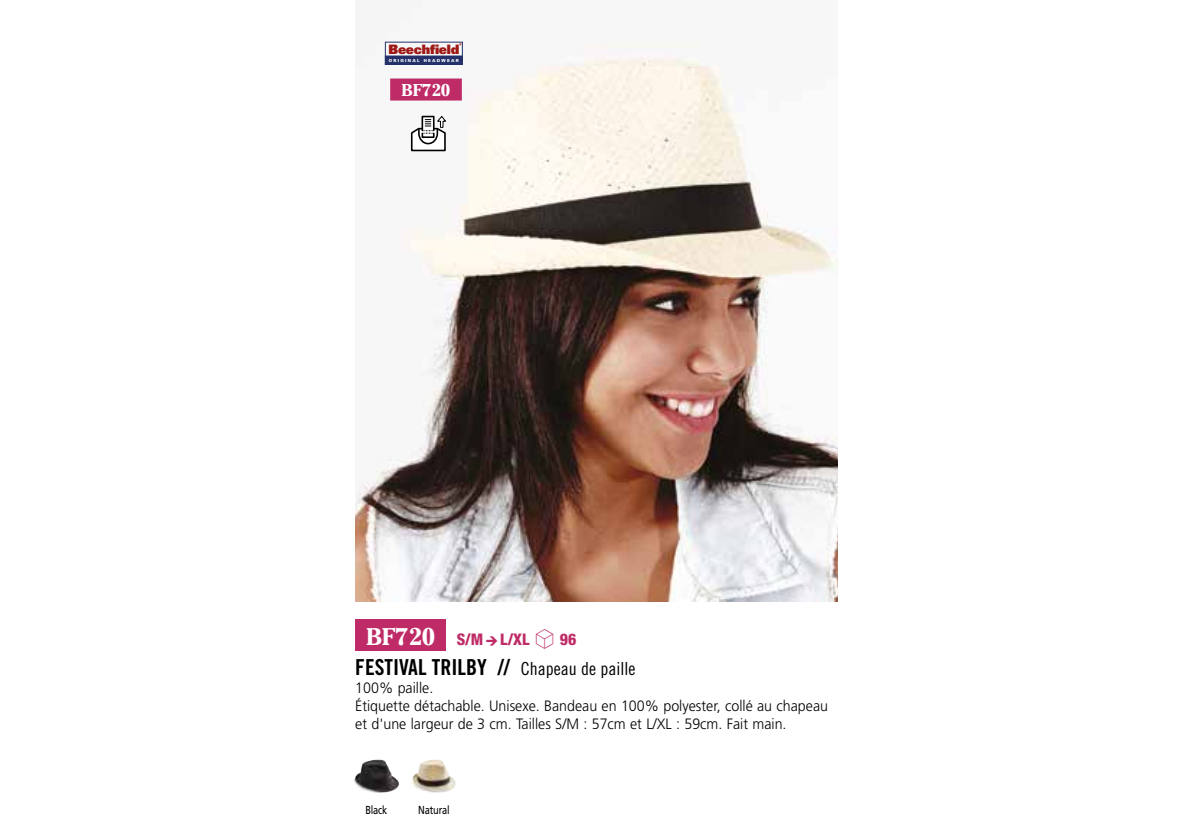
<style>
.page{position:relative;width:1191px;height:840px;background:#fff}
.page>*{position:absolute;margin:0;border:0;box-sizing:border-box;transform-origin:0 0}
.t1{font:700 24px "Cheltenham LT";color:#fff}
.t2{font:22px "Trade Gothic LT Bold Cond Twenty";color:#000}
.t3{font:700 17px "Cheltenham LT";color:#fff}
.t4{font:800 condensed 16px "Helvetica Neue LT";color:#bf2b67}
.t5{font:300 15px/18px "Frutiger LT";color:#000;scale:.95 1}
.t6{font:900 13px "Univers LT";letter-spacing:-.02em;color:#9e1915}
.t7{font:11.6px "Frutiger LT";letter-spacing:-.02em;color:#000;scale:.8 1}
.t8{font:900 4.2px "Univers LT";letter-spacing:.3em;color:#fff}
.s1{font-family:"Trade Gothic LT Cond Eighteen";font-size:18px}
.s2{font-family:"Communications P06";font-weight:400;font-stretch:normal}
.s3{font-family:"Linotype Shapeshifter";font-weight:400;font-stretch:normal;font-size:26px}
</style>
<div class="page">
<img style="left:355px;top:41px;width:482px;height:560px">
<div style="left:355px;top:619px;width:91px;height:31px;background:#bf2b67"></div>
<div style="left:385px;top:42px;width:78px;height:23px;border:1px solid #24316a"></div>
<div style="left:385px;top:56px;width:77px;height:8px;background:#24316a"></div>
<div style="left:390px;top:78px;width:72px;height:22px;background:#bf2b67"></div>
<svg style="left:410px;top:115px;width:37px;height:37px"></svg>
<img style="left:354px;top:759px;width:45px;height:34px">
<img style="left:411px;top:759px;width:45px;height:34px">
<p class="t6" style="left:388px;top:41px;width:72px">Beechfield</p>
<p class="t8" style="left:389px;top:58px;width:71px">ORIGINAL HEADWEAR</p>
<p class="t3" style="left:401px;top:80px;width:50px">BF720</p>
<h1 class="t1" style="left:366px;top:621px;width:71px">BF720</h1>
<h2 class="t2" style="left:355px;top:653px;width:282px">FESTIVAL TRILBY // <span class="s1">Chapeau de paille</span></h2>
<p class="t5" style="left:355px;top:678px;width:499px">100% paille.<br>Étiquette détachable. Unisexe. Bandeau en 100% polyester, collé au chapeau et d'une largeur de 3 cm. Tailles S/M : 57cm et L/XL : 59cm. Fait main.</p>
<p class="t4" style="left:457px;top:629px;width:121px">S/M<span class="s2">a</span>L/XL <span class="s3">S</span> 96</p>
<p class="t7" style="left:365px;top:802px;width:29px">Black</p>
<p class="t7" style="left:418px;top:802px;width:41px">Natural</p>
</div>
